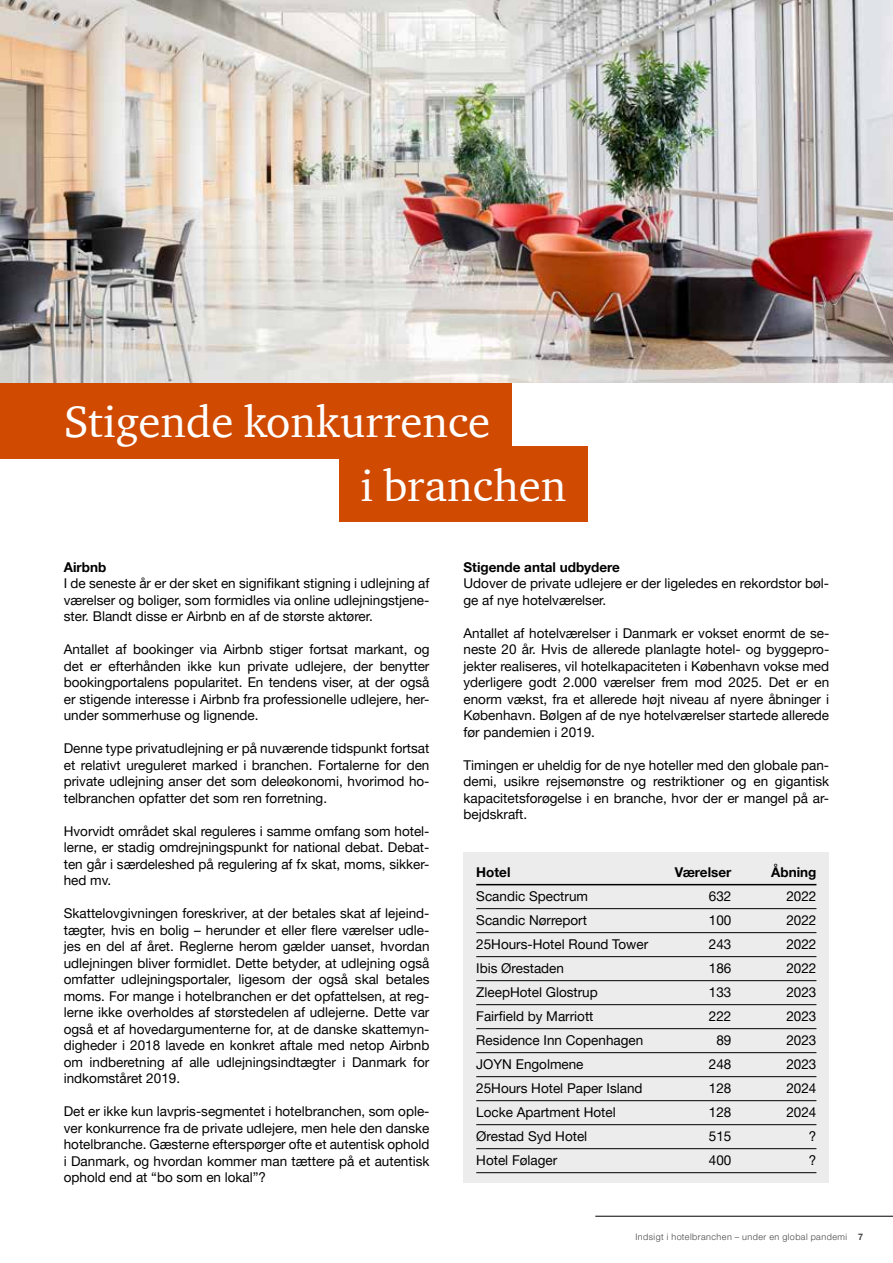
<style>
.page{position:relative;width:893px;height:1263px;background:#fff}
.page>*{position:absolute;margin:0;border:0;box-sizing:border-box;transform-origin:0 0}
.t1{font:45px/63.8px "ITC Charter Com";color:#fff}
.t2{font:13.5px/16.5px "Helvetica Neue LT Pro";color:#000;text-align:justify}
.t3{font:700 13.5px "Helvetica Neue LT Pro";color:#000}
.t4{font:300 9px "Helvetica Neue LT Pro";letter-spacing:.05em;color:#464646}
.s1{font-weight:700}
</style>
<div class="page">
<hr style="left:595px;top:1216px;width:298px;height:1px;background:#000">
<div style="left:463px;top:852px;width:366px;height:330px;background:#ececed"></div>
<img style="left:0;top:0;width:893px;height:383px">
<hr style="left:476px;top:884px;width:340px;height:1px;background:#000">
<hr style="left:476px;top:908px;width:340px;height:1px;background:#000">
<hr style="left:476px;top:932px;width:340px;height:1px;background:#000">
<hr style="left:476px;top:956px;width:340px;height:1px;background:#000">
<hr style="left:476px;top:980px;width:340px;height:1px;background:#000">
<hr style="left:476px;top:1004px;width:340px;height:1px;background:#000">
<hr style="left:476px;top:1028px;width:340px;height:1px;background:#000">
<hr style="left:476px;top:1052px;width:340px;height:1px;background:#000">
<hr style="left:476px;top:1076px;width:340px;height:1px;background:#000">
<hr style="left:476px;top:1100px;width:340px;height:1px;background:#000">
<hr style="left:476px;top:1124px;width:340px;height:1px;background:#000">
<hr style="left:476px;top:1148px;width:340px;height:1px;background:#000">
<hr style="left:476px;top:1172px;width:340px;height:1px;background:#000">
<div style="left:0;top:383px;width:511px;height:76px;background:#d04a02"></div>
<div style="left:339px;top:446px;width:249px;height:76px;background:#d04a02"></div>
<h1 class="t1" style="left:360px;top:389px;width:208px;text-indent:-297px">Stigende konkurrence<br>i branchen</h1>
<p class="t3" style="left:64px;top:559px;width:44px">Airbnb</p>
<p class="t2" style="left:64px;top:575px;width:367px">I de seneste år er der sket en signifikant stigning i udlejning af værelser og boliger, som formidles via online udlejningstjene&shy;ster. Blandt disse er Airbnb en af de største aktører.</p>
<p class="t2" style="left:64px;top:641px;width:367px">Antallet af bookinger via Airbnb stiger fortsat markant, og det er efterhånden ikke kun private udlejere, der benytter bookingportalens popularitet. En tendens viser, at der også er stigende interesse i Airbnb fra professionelle udlejere, her&shy;under sommerhuse og lignende.</p>
<p class="t2" style="left:64px;top:740px;width:367px">Denne type privatudlejning er på nuværende tidspunkt fortsat et relativt ureguleret marked i branchen. Fortalerne for den private udlejning anser det som deleøkonomi, hvorimod ho&shy;telbranchen opfatter det som ren forretning.</p>
<p class="t2" style="left:64px;top:822px;width:367px">Hvorvidt området skal reguleres i samme omfang som hotel&shy;lerne, er stadig omdrejningspunkt for national debat. Debat&shy;ten går i særdeleshed på regulering af fx skat, moms, sikker&shy;hed mv.</p>
<p class="t2" style="left:64px;top:905px;width:367px">Skattelovgivningen foreskriver, at der betales skat af lejeind&shy;tægter, hvis en bolig – herunder et eller flere værelser udle&shy;jes en del af året. Reglerne herom gælder uanset, hvordan udlejningen bliver formidlet. Dette betyder, at udlejning også omfatter udlejningsportaler, ligesom der også skal betales moms. For mange i hotelbranchen er det opfattelsen, at reg&shy;lerne ikke overholdes af størstedelen af udlejerne. Dette var også et af hovedargumenterne for, at de danske skattemyn&shy;digheder i 2018 lavede en konkret aftale med netop Airbnb om indberetning af alle udlejningsindtægter i Danmark for indkomståret 2019.</p>
<p class="t2" style="left:64px;top:1103px;width:367px">Det er ikke kun lavpris-segmentet i hotelbranchen, som ople&shy;ver konkurrence fra de private udlejere, men hele den danske hotelbranche. Gæsterne efterspørger ofte et autentisk ophold i Danmark, og hvordan kommer man tættere på et autentisk ophold end at “bo som en lokal”?</p>
<p class="t3" style="left:463px;top:559px;width:158px">Stigende antal udbydere</p>
<p class="t2" style="left:463px;top:575px;width:367px">Udover de private udlejere er der ligeledes en rekordstor bøl&shy;ge af nye hotelværelser.</p>
<p class="t2" style="left:463px;top:624px;width:367px">Antallet af hotelværelser i Danmark er vokset enormt de se&shy;neste 20 år. Hvis de allerede planlagte hotel- og byggepro&shy;jekter realiseres, vil hotelkapaciteten i København vokse med yderligere godt 2.000 værelser frem mod 2025. Det er en enorm vækst, fra et allerede højt niveau af nyere åbninger i København. Bølgen af de nye hotelværelser startede allerede før pandemien i 2019.</p>
<p class="t2" style="left:463px;top:756px;width:367px">Timingen er uheldig for de nye hoteller med den globale pan&shy;demi, usikre rejsemønstre og restriktioner og en gigantisk kapacitetsforøgelse i en branche, hvor der er mangel på ar&shy;bejdskraft.</p>
<p class="t3" style="left:476px;top:864px;width:36px">Hotel</p>
<p class="t3" style="left:675px;top:864px;width:58px">Værelser</p>
<p class="t3" style="left:771px;top:864px;width:47px">Åbning</p>
<p class="t2" style="left:476px;top:888px;width:113px">Scandic Spectrum</p>
<p class="t2" style="left:709px;top:888px;width:24px">632</p>
<p class="t2" style="left:786px;top:888px;width:32px">2022</p>
<p class="t2" style="left:476px;top:912px;width:112px">Scandic Nørreport</p>
<p class="t2" style="left:709px;top:912px;width:24px">100</p>
<p class="t2" style="left:786px;top:912px;width:32px">2022</p>
<p class="t2" style="left:476px;top:936px;width:174px">25Hours-Hotel Round Tower</p>
<p class="t2" style="left:709px;top:936px;width:24px">243</p>
<p class="t2" style="left:786px;top:936px;width:32px">2022</p>
<p class="t2" style="left:476px;top:960px;width:89px">Ibis Ørestaden</p>
<p class="t2" style="left:709px;top:960px;width:24px">186</p>
<p class="t2" style="left:786px;top:960px;width:32px">2022</p>
<p class="t2" style="left:476px;top:984px;width:123px">ZleepHotel Glostrup</p>
<p class="t2" style="left:709px;top:984px;width:24px">133</p>
<p class="t2" style="left:786px;top:984px;width:32px">2023</p>
<p class="t2" style="left:476px;top:1008px;width:119px">Fairfield by Marriott</p>
<p class="t2" style="left:709px;top:1008px;width:24px">222</p>
<p class="t2" style="left:786px;top:1008px;width:32px">2023</p>
<p class="t2" style="left:476px;top:1032px;width:169px">Residence Inn Copenhagen</p>
<p class="t2" style="left:716px;top:1032px;width:17px">89</p>
<p class="t2" style="left:786px;top:1032px;width:32px">2023</p>
<p class="t2" style="left:476px;top:1056px;width:109px">JOYN Engolmene</p>
<p class="t2" style="left:709px;top:1056px;width:24px">248</p>
<p class="t2" style="left:786px;top:1056px;width:32px">2023</p>
<p class="t2" style="left:476px;top:1080px;width:168px">25Hours Hotel Paper Island</p>
<p class="t2" style="left:709px;top:1080px;width:24px">128</p>
<p class="t2" style="left:786px;top:1080px;width:32px">2024</p>
<p class="t2" style="left:476px;top:1104px;width:141px">Locke Apartment Hotel</p>
<p class="t2" style="left:709px;top:1104px;width:24px">128</p>
<p class="t2" style="left:786px;top:1104px;width:32px">2024</p>
<p class="t2" style="left:476px;top:1128px;width:113px">Ørestad Syd Hotel</p>
<p class="t2" style="left:709px;top:1128px;width:24px">515</p>
<p class="t2" style="left:809px;top:1128px;width:9px">?</p>
<p class="t2" style="left:476px;top:1152px;width:82px">Hotel Følager</p>
<p class="t2" style="left:709px;top:1152px;width:24px">400</p>
<p class="t2" style="left:809px;top:1152px;width:9px">?</p>
<p class="t4" style="left:635px;top:1231px;width:229px">Indsigt i hotelbranchen – under en global pandemi <span class="s1">7</span></p>
</div>
